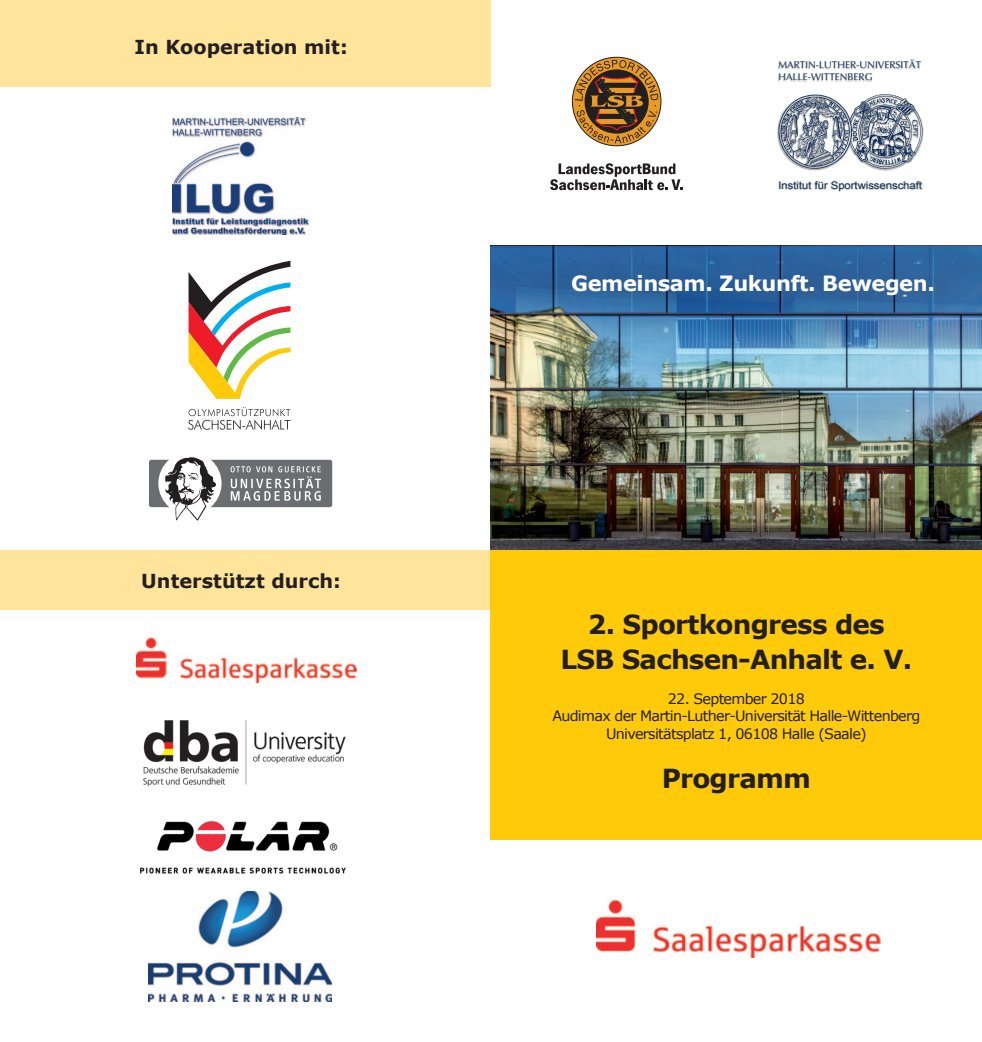
<style>
.page{position:relative;width:982px;height:1042px;background:#fff}
.page>*{position:absolute;margin:0;border:0;box-sizing:border-box;transform-origin:0 0}
.t1{font:700 26.25px/35px "Verdana";letter-spacing:-.03em;color:#231f20;text-align:center}
.t2{font:700 21px "Verdana";letter-spacing:-.02em;color:#fff}
.t3{font:700 19.25px "Verdana";color:#231f20}
.t4{font:14.35px/17.5px "Verdana";letter-spacing:-.05em;color:#231f20;text-align:center}
.t5{font:10.5px "Arial";color:#13315b;scale:1.08 1}
.t6{font:9.97px/11.9px "Optima";color:#13315b}
</style>
<div class="page">
<div style="left:0;top:550px;width:495px;height:59px;background:#ffe49c"></div>
<img style="left:491px;top:246px;width:490px;height:304px">
<div style="left:0;top:0;width:490px;height:87px;background:#ffe49c"></div>
<div style="left:490px;top:550px;width:491px;height:290px;background:#feca0a"></div>
<svg style="left:777px;top:59px;width:147px;height:134px"></svg>
<svg style="left:550px;top:163px;width:133px;height:27px"></svg>
<svg style="left:575px;top:60px;width:83px;height:83px;background:#98713e"></svg>
<img style="left:597px;top:899px;width:283px;height:58px">
<img style="left:143px;top:720px;width:203px;height:67px">
<img style="left:140px;top:821px;width:206px;height:53px">
<img style="left:149px;top:891px;width:182px;height:111px">
<img style="left:137px;top:637px;width:219px;height:45px">
<svg style="left:188px;top:261px;width:102px;height:138px"></svg>
<svg style="left:188px;top:407px;width:102px;height:23px"></svg>
<svg style="left:149px;top:457px;width:183px;height:64px"></svg>
<img style="left:173px;top:117px;width:137px;height:118px">
<h3 class="t3" style="left:134px;top:34px;width:215px">In Kooperation mit:</h3>
<h3 class="t3" style="left:141px;top:568px;width:201px">Unterstützt durch:</h3>
<p class="t6" style="left:778px;top:59px;width:144px">MARTIN-LUTHER-UNIVERSITÄT<br>HALLE-WITTENBERG</p>
<p class="t5" style="left:778px;top:178px;width:134px">Institut für Sportwissenschaft</p>
<h2 class="t2" style="left:571px;top:269px;width:365px">Gemeinsam. Zukunft. Bewegen.</h2>
<h1 class="t1" style="left:560px;top:606px;width:353px">2. Sportkongress des<br>LSB Sachsen-Anhalt e. V.</h1>
<p class="t4" style="left:552px;top:690px;width:369px">22. September 2018<br>Audimax der Martin-Luther-Universität Halle-Wittenberg<br>Universitätsplatz 1, 06108 Halle (Saale)</p>
<h1 class="t1" style="left:661px;top:760px;width:151px">Programm</h1>
</div>
